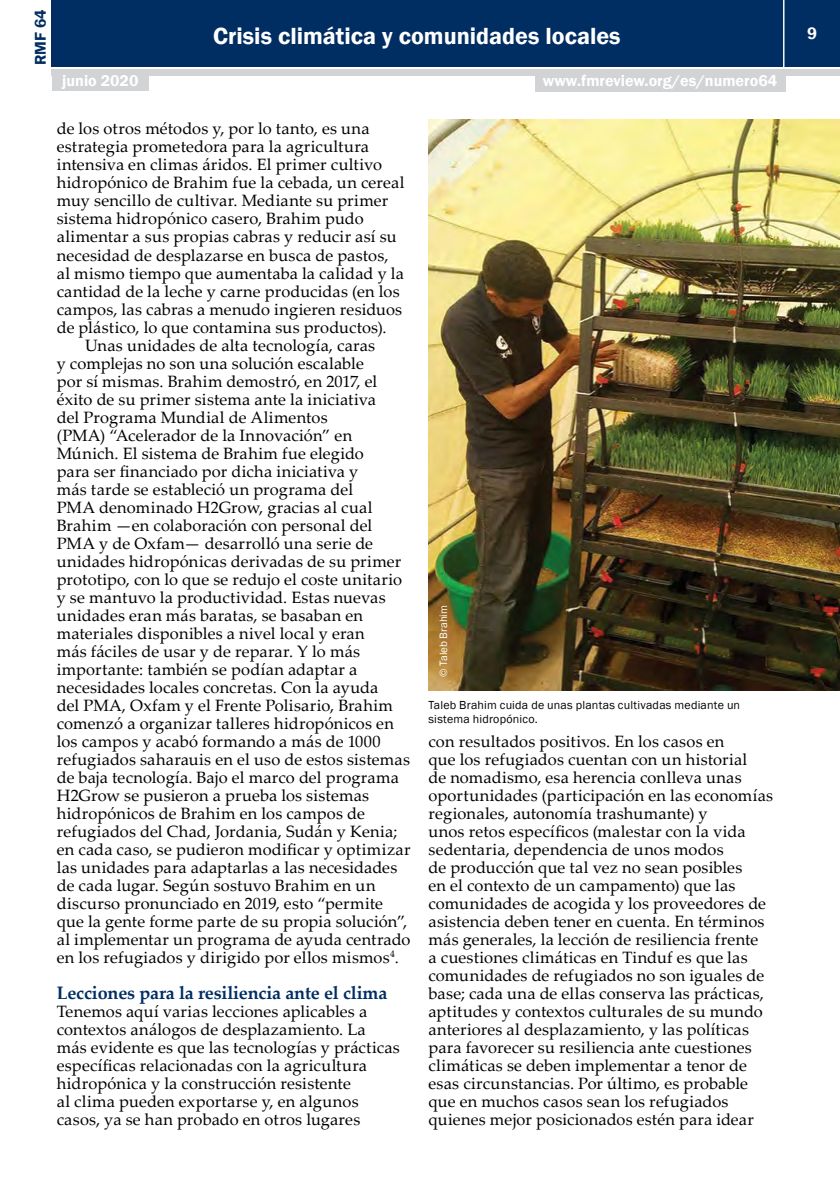
<style>
.page{position:relative;width:840px;height:1191px;background:#fff}
.page>*{position:absolute;margin:0;border:0;box-sizing:border-box;transform-origin:0 0}
.t1{font:600 24px "Franklin Gothic";color:#fff}
.t2{font:700 18px "Palatino Linotype";letter-spacing:-.01em;color:#002d62}
.t3{font:600 17px "Franklin Gothic";color:#fff}
.t4{font:16.4px/18px "Palatino Linotype";letter-spacing:.01em;color:#000}
.t5{font:600 16px "Franklin Gothic";color:#fff}
.t6{font:600 16px "Franklin Gothic";color:#002d62}
.t7{font:12px/14.4px "Franklin Gothic";letter-spacing:.02em;color:#000}
.t8{font:11px "Franklin Gothic";color:#fff}
</style>
<div class="page">
<div style="left:52px;top:0;width:787px;height:66px;background:#002d62"></div>
<div style="left:52px;top:69px;width:787px;height:6px;background:#d1d3d4"></div>
<hr style="left:782px;top:0;width:2px;height:68px;background:#fff">
<div style="left:52px;top:73px;width:97px;height:18px;background:#d1d3d4"></div>
<div style="left:534px;top:74px;width:251px;height:18px;background:#d1d3d4"></div>
<img style="left:428px;top:119px;width:411px;height:571px">
<p class="t6" style="left:31px;top:65px;width:58px;rotate:-90deg">RMF 64</p>
<h1 class="t1" style="left:213px;top:22px;width:408px">Crisis climática y comunidades locales</h1>
<p class="t3" style="left:806px;top:23px;width:11px">9</p>
<p class="t5" style="left:62px;top:71px;width:78px">junio 2020</p>
<p class="t5" style="left:542px;top:71px;width:236px">www.fmreview.org/es/numero64</p>
<p class="t4" style="left:57px;top:119px;width:314px">de los otros métodos y, por lo tanto, es una</p>
<p class="t4" style="left:57px;top:137px;width:314px">estrategia prometedora para la agricultura</p>
<p class="t4" style="left:57px;top:155px;width:326px">intensiva en climas áridos. El primer cultivo</p>
<p class="t4" style="left:57px;top:173px;width:349px">hidropónico de Brahim fue la cebada, un cereal</p>
<p class="t4" style="left:57px;top:191px;width:333px">muy sencillo de cultivar. Mediante su primer</p>
<p class="t4" style="left:57px;top:209px;width:308px">sistema hidropónico casero, Brahim pudo</p>
<p class="t4" style="left:57px;top:227px;width:341px">alimentar a sus propias cabras y reducir así su</p>
<p class="t4" style="left:57px;top:245px;width:333px">necesidad de desplazarse en busca de pastos,</p>
<p class="t4" style="left:57px;top:263px;width:348px">al mismo tiempo que aumentaba la calidad y la</p>
<p class="t4" style="left:57px;top:281px;width:344px">cantidad de la leche y carne producidas (en los</p>
<p class="t4" style="left:57px;top:299px;width:347px">campos, las cabras a menudo ingieren residuos</p>
<p class="t4" style="left:57px;top:317px;width:331px">de plástico, lo que contamina sus productos).</p>
<p class="t4" style="left:85px;top:335px;width:291px">Unas unidades de alta tecnología, caras</p>
<p class="t4" style="left:57px;top:353px;width:308px">y complejas no son una solución escalable</p>
<p class="t4" style="left:57px;top:371px;width:322px">por sí mismas. Brahim demostró, en 2017, el</p>
<p class="t4" style="left:57px;top:389px;width:321px">éxito de su primer sistema ante la iniciativa</p>
<p class="t4" style="left:57px;top:407px;width:272px">del Programa Mundial de Alimentos</p>
<p class="t4" style="left:57px;top:425px;width:297px">(PMA) “Acelerador de la Innovación” en</p>
<p class="t4" style="left:57px;top:443px;width:308px">Múnich. El sistema de Brahim fue elegido</p>
<p class="t4" style="left:57px;top:461px;width:303px">para ser financiado por dicha iniciativa y</p>
<p class="t4" style="left:57px;top:479px;width:298px">más tarde se estableció un programa del</p>
<p class="t4" style="left:57px;top:497px;width:317px">PMA denominado H2Grow, gracias al cual</p>
<p class="t4" style="left:57px;top:515px;width:317px">Brahim —en colaboración con personal del</p>
<p class="t4" style="left:57px;top:533px;width:318px">PMA y de Oxfam— desarrolló una serie de</p>
<p class="t4" style="left:57px;top:551px;width:346px">unidades hidropónicas derivadas de su primer</p>
<p class="t4" style="left:57px;top:569px;width:346px">prototipo, con lo que se redujo el coste unitario</p>
<p class="t4" style="left:57px;top:587px;width:330px">y se mantuvo la productividad. Estas nuevas</p>
<p class="t4" style="left:57px;top:605px;width:307px">unidades eran más baratas, se basaban en</p>
<p class="t4" style="left:57px;top:623px;width:309px">materiales disponibles a nivel local y eran</p>
<p class="t4" style="left:57px;top:641px;width:305px">más fáciles de usar y de reparar. Y lo más</p>
<p class="t4" style="left:57px;top:659px;width:302px">importante: también se podían adaptar a</p>
<p class="t4" style="left:57px;top:677px;width:323px">necesidades locales concretas. Con la ayuda</p>
<p class="t4" style="left:57px;top:695px;width:337px">del PMA, Oxfam y el Frente Polisario, Brahim</p>
<p class="t4" style="left:57px;top:713px;width:338px">comenzó a organizar talleres hidropónicos en</p>
<p class="t4" style="left:57px;top:731px;width:325px">los campos y acabó formando a más de 1000</p>
<p class="t4" style="left:57px;top:749px;width:354px">refugiados saharauis en el uso de estos sistemas</p>
<p class="t4" style="left:57px;top:767px;width:343px">de baja tecnología. Bajo el marco del programa</p>
<p class="t4" style="left:57px;top:785px;width:314px">H2Grow se pusieron a prueba los sistemas</p>
<p class="t4" style="left:57px;top:803px;width:309px">hidropónicos de Brahim en los campos de</p>
<p class="t4" style="left:57px;top:821px;width:342px">refugiados del Chad, Jordania, Sudán y Kenia;</p>
<p class="t4" style="left:57px;top:839px;width:355px">en cada caso, se pudieron modificar y optimizar</p>
<p class="t4" style="left:57px;top:857px;width:342px">las unidades para adaptarlas a las necesidades</p>
<p class="t4" style="left:57px;top:875px;width:320px">de cada lugar. Según sostuvo Brahim en un</p>
<p class="t4" style="left:57px;top:893px;width:327px">discurso pronunciado en 2019, esto “permite</p>
<p class="t4" style="left:57px;top:911px;width:352px">que la gente forme parte de su propia solución”,</p>
<p class="t4" style="left:57px;top:929px;width:355px">al implementar un programa de ayuda centrado</p>
<p class="t4" style="left:57px;top:947px;width:343px">en los refugiados y dirigido por ellos mismos<sup>4</sup>.</p>
<p class="t2" style="left:57px;top:979px;width:332px">Lecciones para la resiliencia ante el clima</p>
<p class="t4" style="left:57px;top:1001px;width:344px">Tenemos aquí varias lecciones aplicables a contextos análogos de desplazamiento. La más evidente es que las tecnologías y prácticas específicas relacionadas con la agricultura hidropónica y la construcción resistente<br>al clima pueden exportarse y, en algunos casos, ya se han probado en otros lugares</p>
<p class="t8" style="left:436px;top:677px;width:74px;rotate:-90deg">© Taleb Brahim</p>
<p class="t7" style="left:428px;top:697px;width:313px">Taleb Brahim cuida de unas plantas cultivadas mediante un sistema hidropónico.</p>
<p class="t4" style="left:428px;top:731px;width:346px">con resultados positivos. En los casos en<br>que los refugiados cuentan con un historial<br>de nomadismo, esa herencia conlleva unas oportunidades (participación en las economías regionales, autonomía trashumante) y<br>unos retos específicos (malestar con la vida sedentaria, dependencia de unos modos<br>de producción que tal vez no sean posibles<br>en el contexto de un campamento) que las comunidades de acogida y los proveedores de asistencia deben tener en cuenta. En términos más generales, la lección de resiliencia frente<br>a cuestiones climáticas en Tinduf es que las comunidades de refugiados no son iguales de base; cada una de ellas conserva las prácticas, aptitudes y contextos culturales de su mundo anteriores al desplazamiento, y las políticas para favorecer su resiliencia ante cuestiones climáticas se deben implementar a tenor de esas circunstancias. Por último, es probable que en muchos casos sean los refugiados quienes mejor posicionados estén para idear</p>
</div>
